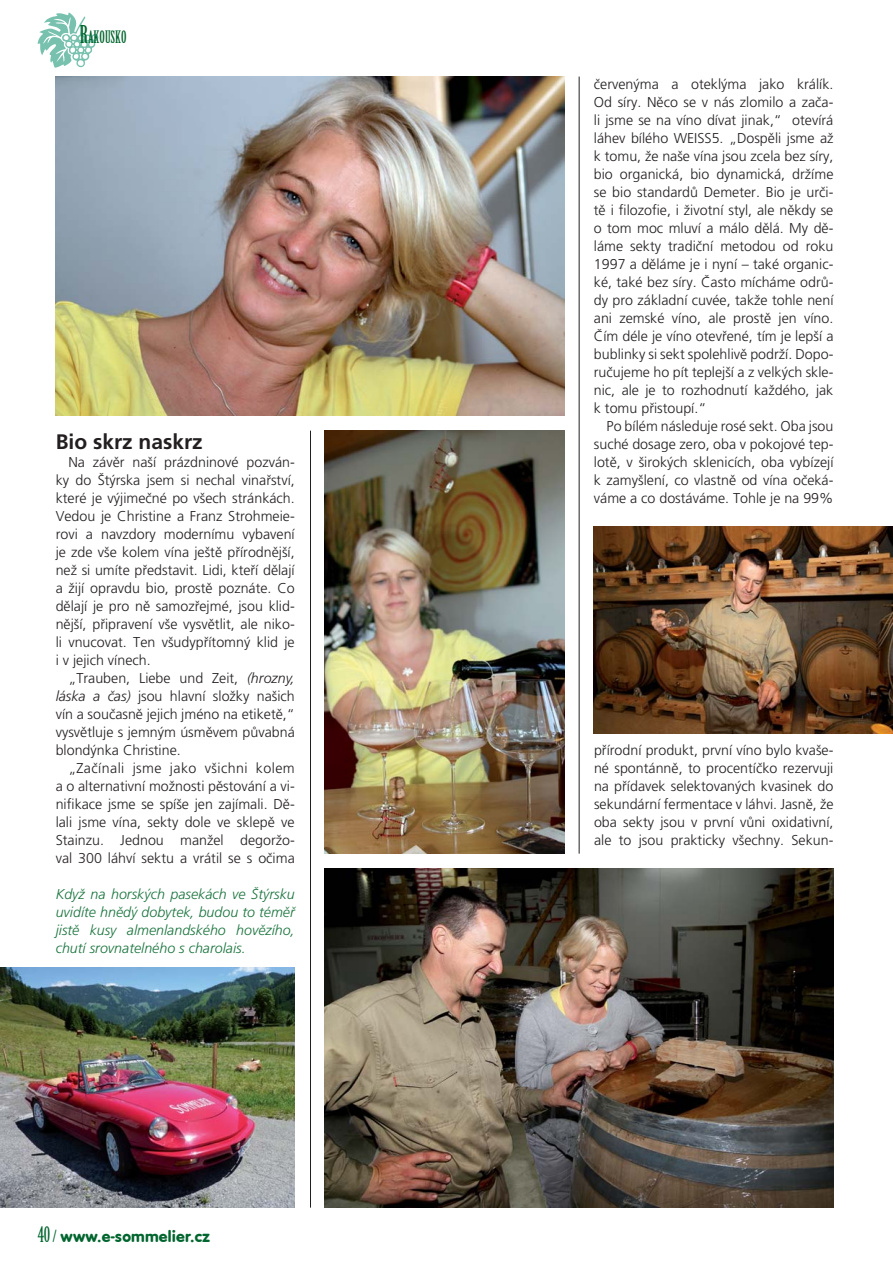
<style>
.page{position:relative;width:893px;height:1263px;background:#fff}
.page>*{position:absolute;margin:0;border:0;box-sizing:border-box;transform-origin:0 0}
.t1{font:700 21px "Frutiger CE";color:#231f20}
.t2{font:16.8px "Birch Std";color:#00652e}
.t3{font:16.5px "VAG Rundschrift DEE";letter-spacing:.01em;color:#00652e}
.t4{font:14.25px/18px "Frutiger CE Light";color:#231f20;text-align:justify}
.t5{font:italic 14.25px/18px "Frutiger CE Light";color:#1a743e;text-align:justify}
.s1{font-size:24px}
.s2{font-style:italic}
.s3{font-family:"Birch Std";font-size:21px}
.s4{font-family:"Birch Std"}
</style>
<div class="page">
<svg style="left:38px;top:13px;width:61px;height:55px"></svg>
<hr style="left:310px;top:431px;width:1px;height:777px;background:#231f20">
<hr style="left:579px;top:77px;width:1px;height:777px;background:#231f20">
<img style="left:55px;top:77px;width:509px;height:339px">
<img style="left:325px;top:869px;width:508px;height:339px">
<img style="left:594px;top:527px;width:299px;height:206px">
<img style="left:325px;top:431px;width:239px;height:422px">
<img style="left:0;top:968px;width:295px;height:240px">
<p class="t2" style="left:80px;top:28px;width:48px"><span class="s1">R</span>AKOUSKO</p>
<h1 class="t1" style="left:56px;top:433px;width:149px">Bio skrz naskrz</h1>
<p class="t4" style="left:56px;top:454px;width:241px;text-indent:13px">Na závěr naší prázdninové pozván&shy;ky do Štýrska jsem si nechal vinařství, které je výjimečné po všech stránkách.<br>Vedou je Christine a Franz Strohmeie&shy;rovi a navzdory modernímu vybavení je zde vše kolem vína ještě přírodnější, než si umíte představit. Lidi, kteří dělají a žijí opravdu bio, prostě poznáte. Co dělají je pro ně samozřejmé, jsou klid&shy;nější, připravení vše vysvětlit, ale niko&shy;li vnucovat. Ten všudypřítomný klid je i v jejich vínech.</p>
<p class="t4" style="left:56px;top:670px;width:241px;text-indent:13px">„Trauben, Liebe und Zeit, <span class="s2">(hrozny, láska a čas)</span> jsou hlavní složky našich vín a současně jejich jméno na etiketě,“ vysvětluje s jemným úsměvem půvabná blondýnka Christine.</p>
<p class="t4" style="left:56px;top:760px;width:241px;text-indent:13px">„Začínali jsme jako všichni kolem a o alternativní možnosti pěstování a vi&shy;nifikace jsme se spíše jen zajímali. Dě&shy;lali jsme vína, sekty dole ve sklepě ve Stainzu. Jednou manžel degoržo&shy;val 300 láhví sektu a vrátil se s očima</p>
<p class="t5" style="left:56px;top:885px;width:241px">Když na horských pasekách ve Štýrsku uvidíte hnědý dobytek, budou to téměř jistě kusy almenlandského hovězího, chutí srovnatelného s charolais.</p>
<p class="t3" style="left:38px;top:1227px;width:174px"><span class="s3">40</span> <span class="s4">/</span> www.e-sommelier.cz</p>
<p class="t4" style="left:594px;top:76px;width:241px">červenýma a oteklýma jako králík.<br>Od síry. Něco se v nás zlomilo a zača&shy;li jsme se na víno dívat jinak,“ otevírá láhev bílého WEISS5. „Dospěli jsme až k tomu, že naše vína jsou zcela bez síry, bio organická, bio dynamická, držíme se bio standardů Demeter. Bio je urči&shy;tě i filozofie, i životní styl, ale někdy se o tom moc mluví a málo dělá. My dě&shy;láme sekty tradiční metodou od roku 1997 a děláme je i nyní – také organic&shy;ké, také bez síry. Často mícháme odrů&shy;dy pro základní cuvée, takže tohle není ani zemské víno, ale prostě jen víno.<br>Čím déle je víno otevřené, tím je lepší a bublinky si sekt spolehlivě podrží. Dopo&shy;ručujeme ho pít teplejší a z velkých skle&shy;nic, ale je to rozhodnutí každého, jak k tomu přistoupí.“</p>
<p class="t4" style="left:594px;top:418px;width:241px;text-indent:13px">Po bílém následuje rosé sekt. Oba jsou suché dosage zero, oba v pokojové tep&shy;lotě, v širokých sklenicích, oba vybízejí k zamyšlení, co vlastně od vína očeká&shy;váme a co dostáváme. Tohle je na 99%</p>
<p class="t4" style="left:594px;top:742px;width:241px">přírodní produkt, první víno bylo kvaše&shy;né spontánně, to procentíčko rezervuji na přídavek selektovaných kvasinek do sekundární fermentace v láhvi. Jasně, že oba sekty jsou v první vůni oxidativní, ale to jsou prakticky všechny. Sekun-</p>
</div>
